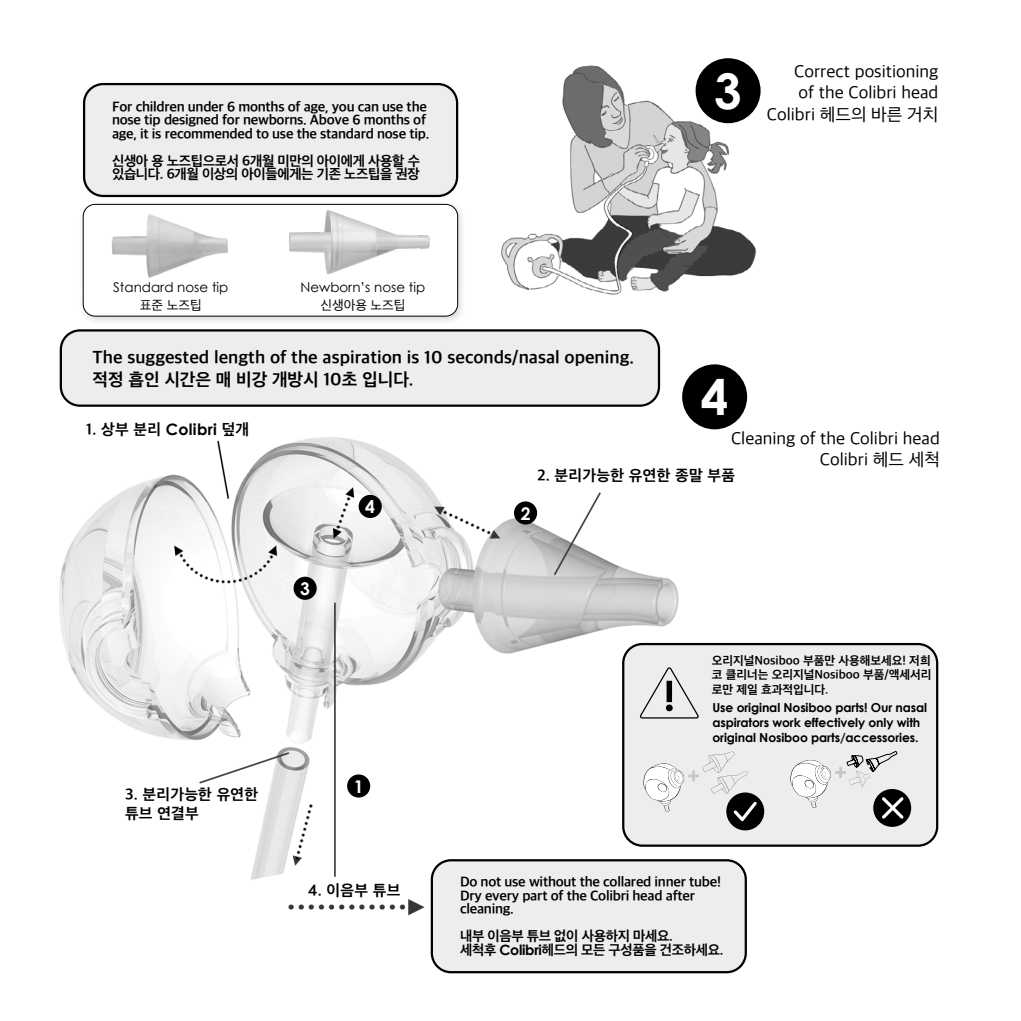
<style>
.page{position:relative;width:1021px;height:1021px;background:#fff}
.page>*{position:absolute;margin:0;border:0;box-sizing:border-box;transform-origin:0 0}
.t1{font:700 49.27px "Century Gothic";color:#fff}
.t2{font:18px/21.6px "Apple SD Gothic Neo";color:#000;text-align:right}
.t3{font:700 18px/21.6px "Apple SD Gothic Neo";color:#000}
.t4{font:700 17.55px "Century Gothic";color:#fff}
.t5{font:700 15.75px/18.9px "Apple SD Gothic Neo";letter-spacing:.02em;color:#000}
.t6{font:700 14.17px/13.5px "Apple SD Gothic Neo";letter-spacing:-.02em;color:#000}
.t7{font:13.5px "Century Gothic";color:#000}
.t8{font:13.5px "Apple SD Gothic Neo";color:#000}
.t9{font:700 12.38px/14.8px "Century Gothic";letter-spacing:-.01em;color:#000}
.t10{font:700 12.38px/14.8px "Apple SD Gothic Neo";color:#000;text-align:justify}
.s1{font-family:"Century Gothic"}
</style>
<div class="page">
<img style="left:501px;top:58px;width:260px;height:237px">
<img style="left:59px;top:358px;width:631px;height:564px">
<div style="left:61px;top:330px;width:598px;height:75px;background:#ededed;border-radius:19px"></div>
<div style="left:60px;top:329px;width:600px;height:78px;border:2px solid #000;border-radius:19px"></div>
<div style="left:432px;top:860px;width:313px;height:112px;background:#ededed;border-radius:19px"></div>
<div style="left:431px;top:859px;width:316px;height:114px;border:2px solid #000;border-radius:19px"></div>
<div style="left:623px;top:644px;width:314px;height:201px;background:#ededed;border-radius:19px"></div>
<div style="left:622px;top:643px;width:316px;height:203px;border:2px solid #000;border-radius:19px"></div>
<div style="left:682px;top:364px;width:65px;height:65px;background:#000;border-radius:50%"></div>
<div style="left:695px;top:58px;width:65px;height:65px;background:#000;border-radius:50%"></div>
<div style="left:84px;top:84px;width:373px;height:112px;background:#ededed;border-radius:19px"></div>
<div style="left:83px;top:83px;width:375px;height:114px;border:2px solid #000;border-radius:19px"></div>
<div style="left:293px;top:576px;width:24px;height:24px;background:#000;border-radius:50%"></div>
<div style="left:514px;top:501px;width:23px;height:23px;background:#000;border-radius:50%"></div>
<div style="left:347px;top:774px;width:23px;height:23px;background:#000;border-radius:50%"></div>
<div style="left:358px;top:495px;width:24px;height:23px;background:#000;border-radius:50%"></div>
<div style="left:79px;top:200px;width:387px;height:125px;background:#000;opacity:.15"></div>
<div style="left:83px;top:204px;width:374px;height:112px;background:#fff;border-radius:12px"></div>
<div style="left:83px;top:204px;width:375px;height:112px;border:1px solid #000;border-radius:12px"></div>
<img style="left:111px;top:214px;width:117px;height:64px">
<img style="left:255px;top:201px;width:209px;height:77px">
<div style="left:726px;top:792px;width:38px;height:38px;background:#000;border-radius:50%"></div>
<svg style="left:643px;top:751px;width:114px;height:70px"></svg>
<div style="left:873px;top:789px;width:38px;height:37px;background:#000;border-radius:50%"></div>
<svg style="left:790px;top:751px;width:116px;height:70px"></svg>
<svg style="left:639px;top:667px;width:60px;height:52px"></svg>
<p class="t6" style="left:112px;top:99px;width:319px">For children under 6 months of age, you can use the nose tip designed for newborns. Above 6 months of age, it is recommended to use the standard nose tip.</p>
<p class="t6" style="left:112px;top:153px;width:309px">신생아 용 노즈팁으로서 6개월 미만의 아이에게 사용할 수 있습니다. 6개월 이상의 아이들에게는 기존 노즈팁을 권장</p>
<p class="t7" style="left:113px;top:278px;width:117px">Standard nose tip</p>
<p class="t8" style="left:140px;top:296px;width:63px">표준 노즈팁</p>
<p class="t7" style="left:300px;top:278px;width:126px">Newborn’s nose tip</p>
<p class="t8" style="left:320px;top:296px;width:86px">신생아용 노즈팁</p>
<p class="t3" style="left:93px;top:346px;width:543px">The suggested length of the aspiration is 10 seconds/nasal opening. 적정 흡인 시간은 매 비강 개방시 10초 입니다.</p>
<h1 class="t1" style="left:714px;top:54px;width:29px">3</h1>
<p class="t2" style="left:767px;top:59px;width:173px">Correct positioning<br>of the Colibri head<br>Colibri 헤드의 바른 거치</p>
<h1 class="t1" style="left:701px;top:360px;width:29px">4</h1>
<p class="t5" style="left:86px;top:419px;width:164px">1. 상부 분리 <span class="s1">Colibri</span> 덮개</p>
<p class="t4" style="left:300px;top:575px;width:11px">3</p>
<p class="t4" style="left:365px;top:493px;width:11px">4</p>
<p class="t5" style="left:125px;top:784px;width:135px">3. 분리가능한 유연한 튜브 연결부</p>
<p class="t4" style="left:354px;top:772px;width:11px">1</p>
<p class="t5" style="left:308px;top:879px;width:94px">4. 이음부 튜브</p>
<p class="t2" style="left:731px;top:426px;width:210px">Cleaning of the Colibri head<br>Colibri 헤드 세척</p>
<p class="t5" style="left:537px;top:465px;width:199px">2. 분리가능한 유연한 종말 부품</p>
<p class="t4" style="left:520px;top:500px;width:11px">2</p>
<p class="t10" style="left:711px;top:652px;width:221px">오리지널Nosiboo 부품만 사용해보세요! 저희 코 클리너는 오리지널Nosiboo 부품/액세서리 로만 제일 효과적입니다.</p>
<p class="t9" style="left:712px;top:700px;width:216px">Use original Nosiboo parts! Our nasal aspirators work effectively only with original Nosiboo parts/accessories.</p>
<p class="t6" style="left:460px;top:874px;width:262px">Do not use without the collared inner tube!<br>Dry every part of the Colibri head after cleaning.</p>
<p class="t6" style="left:460px;top:928px;width:265px">내부 이음부 튜브 없이 사용하지 마세요.<br>세척후 <span class="s1">Colibri</span>헤드의 모든 구성품을 건조하세요.</p>
</div>
